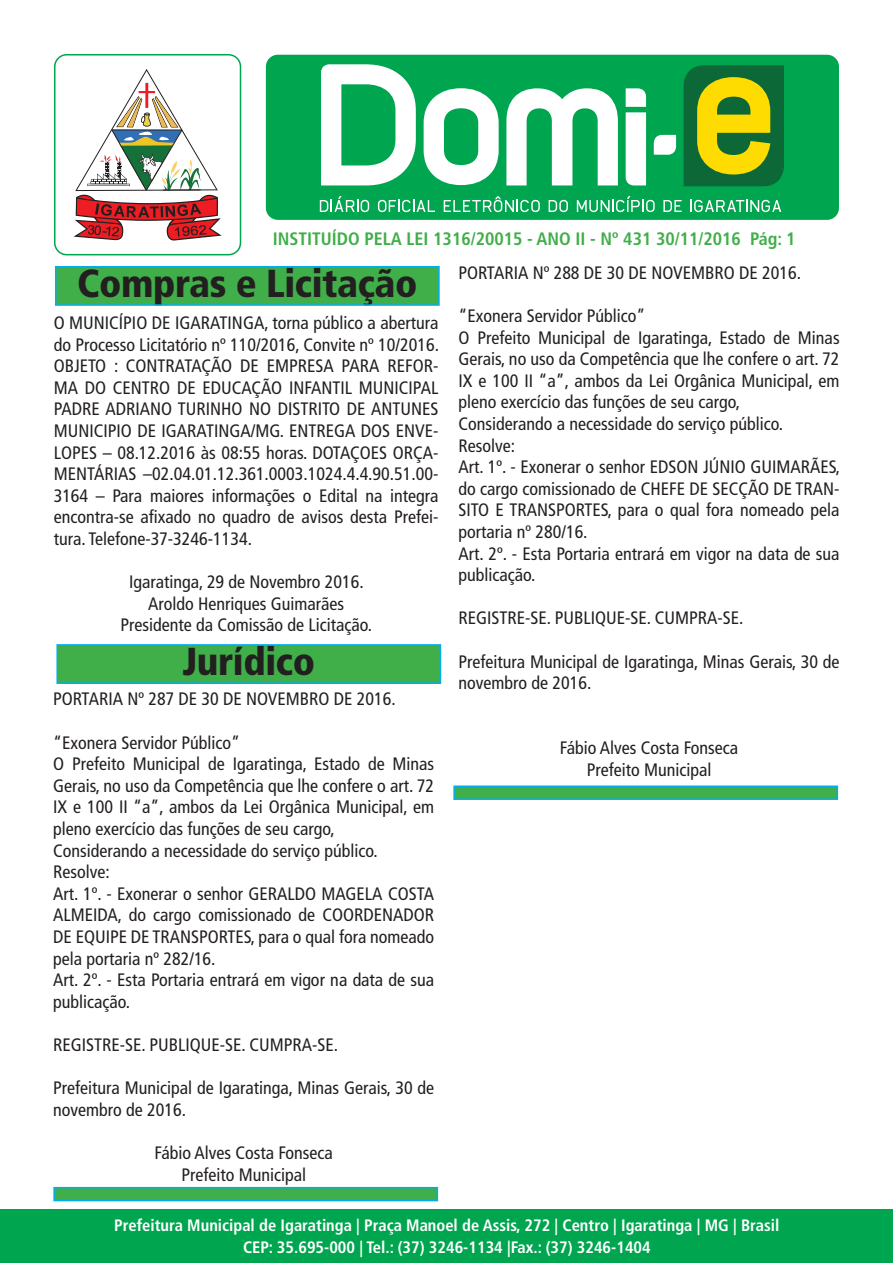
<style>
.page{position:relative;width:893px;height:1263px;background:#fff}
.page>*{position:absolute;margin:0;border:0;box-sizing:border-box;transform-origin:0 0}
.Titulo{font:900 condensed 39px "Frutiger LT Std";letter-spacing:-.01em;color:#231f20}
.t1{font:condensed 18px/21.6px "Frutiger LT Std";color:#231f20;text-align:justify}
.t2{font:700 condensed 18px "Frutiger LT Std";color:#40ae49}
.t3{font:700 condensed 16.5px "Frutiger LT Std";color:#fff}
</style>
<div class="page">
<div style="left:1px;top:1209px;width:892px;height:53px;background:#00a54f"></div>
<div style="left:266px;top:55px;width:573px;height:165px;background:#00a54f;border-radius:12px"></div>
<svg style="left:684px;top:65px;width:100px;height:121px;background:#6c9721"></svg>
<svg style="left:424px;top:88px;width:75px;height:97px"></svg>
<svg style="left:506px;top:88px;width:112px;height:97px"></svg>
<svg style="left:654px;top:135px;width:22px;height:20px"></svg>
<svg style="left:321px;top:64px;width:95px;height:121px"></svg>
<svg style="left:626px;top:88px;width:20px;height:97px;background:#ecf8f2"></svg>
<svg style="left:74px;top:69px;width:148px;height:172px"></svg>
<hr style="left:163px;top:189px;width:38px;height:2px;background:#231f20">
<div style="left:54px;top:54px;width:187px;height:201px;border:2px solid #00a54f;border-radius:12px"></div>
<svg style="left:320px;top:196px;width:49px;height:16px"></svg>
<svg style="left:378px;top:200px;width:57px;height:12px"></svg>
<svg style="left:444px;top:196px;width:96px;height:16px"></svg>
<svg style="left:549px;top:200px;width:19px;height:12px"></svg>
<svg style="left:577px;top:196px;width:78px;height:16px"></svg>
<svg style="left:663px;top:200px;width:19px;height:12px"></svg>
<svg style="left:690px;top:200px;width:91px;height:12px"></svg>
<div style="left:56px;top:267px;width:383px;height:38px;background:#40ae49"></div>
<div style="left:55px;top:266px;width:385px;height:40px;border:2px solid #00aeef"></div>
<div style="left:53px;top:1187px;width:385px;height:14px;background:#40ae49;border:2px solid #00aeef"></div>
<div style="left:57px;top:645px;width:383px;height:38px;background:#40ae49"></div>
<div style="left:56px;top:644px;width:385px;height:40px;border:2px solid #00aeef"></div>
<div style="left:453px;top:785px;width:385px;height:15px;background:#40ae49;border:2px solid #00aeef"></div>
<p class="t2" style="left:273px;top:228px;width:524px">INSTITUÍDO PELA LEI 1316/20015 - ANO II - Nº 431 30/11/2016 Pág: 1</p>
<p class="Titulo" style="left:77px;top:260px;width:342px">Compras e Licitação</p>
<p class="t1" style="left:54px;top:312px;width:387px">O MUNICÍPIO DE IGARATINGA, torna público a abertura do Processo Licitatório nº 110/2016, Convite nº 10/2016.<br>OBJETO : CONTRATAÇÃO DE EMPRESA PARA REFOR-MA DO CENTRO DE EDUCAÇÃO INFANTIL MUNICIPAL PADRE ADRIANO TURINHO NO DISTRITO DE ANTUNES MUNICIPIO DE IGARATINGA/MG. ENTREGA DOS ENVE-LOPES – 08.12.2016 às 08:55 horas. DOTAÇOES ORÇA-MENTÁRIAS –02.04.01.12.361.0003.1024.4.4.90.51.00- 3164 – Para maiores informações o Edital na integra encontra-se afixado no quadro de avisos desta Prefei&shy;tura. Telefone-37-3246-1134.</p>
<p class="t1" style="left:129px;top:571px;width:236px">Igaratinga, 29 de Novembro 2016.</p>
<p class="t1" style="left:148px;top:593px;width:197px">Aroldo Henriques Guimarães</p>
<p class="t1" style="left:121px;top:614px;width:253px">Presidente da Comissão de Licitação.</p>
<p class="Titulo" style="left:182px;top:638px;width:134px">Jurídico</p>
<p class="t1" style="left:53px;top:688px;width:344px">PORTARIA Nº 287 DE 30 DE NOVEMBRO DE 2016.</p>
<p class="t1" style="left:53px;top:732px;width:188px">“Exonera Servidor Público”</p>
<p class="t1" style="left:53px;top:753px;width:383px">O Prefeito Municipal de Igaratinga, Estado de Minas Gerais, no uso da Competência que lhe confere o art. 72<br>IX e 100 II “a”, ambos da Lei Orgânica Municipal, em pleno exercício das funções de seu cargo,</p>
<p class="t1" style="left:53px;top:840px;width:326px">Considerando a necessidade do serviço público.</p>
<p class="t1" style="left:53px;top:861px;width:58px">Resolve:</p>
<p class="t1" style="left:53px;top:883px;width:383px">Art. 1º. - Exonerar o senhor GERALDO MAGELA COSTA ALMEIDA, do cargo comissionado de COORDENADOR DE EQUIPE DE TRANSPORTES, para o qual fora nomeado pela portaria nº 282/16.</p>
<p class="t1" style="left:53px;top:969px;width:383px">Art. 2º. - Esta Portaria entrará em vigor na data de sua publicação.</p>
<p class="t1" style="left:53px;top:1034px;width:286px">REGISTRE-SE. PUBLIQUE-SE. CUMPRA-SE.</p>
<p class="t1" style="left:53px;top:1077px;width:383px">Prefeitura Municipal de Igaratinga, Minas Gerais, 30 de novembro de 2016.</p>
<p class="t1" style="left:155px;top:1142px;width:180px">Fábio Alves Costa Fonseca</p>
<p class="t1" style="left:181px;top:1164px;width:126px">Prefeito Municipal</p>
<p class="t1" style="left:458px;top:262px;width:344px">PORTARIA Nº 288 DE 30 DE NOVEMBRO DE 2016.</p>
<p class="t1" style="left:458px;top:305px;width:188px">“Exonera Servidor Público”</p>
<p class="t1" style="left:458px;top:327px;width:383px">O Prefeito Municipal de Igaratinga, Estado de Minas Gerais, no uso da Competência que lhe confere o art. 72<br>IX e 100 II “a”, ambos da Lei Orgânica Municipal, em pleno exercício das funções de seu cargo,</p>
<p class="t1" style="left:458px;top:413px;width:326px">Considerando a necessidade do serviço público.</p>
<p class="t1" style="left:458px;top:435px;width:58px">Resolve:</p>
<p class="t1" style="left:458px;top:456px;width:383px">Art. 1º. - Exonerar o senhor EDSON JÚNIO GUIMARÃES, do cargo comissionado de CHEFE DE SECÇÃO DE TRAN-SITO E TRANSPORTES, para o qual fora nomeado pela portaria nº 280/16.</p>
<p class="t1" style="left:458px;top:543px;width:383px">Art. 2º. - Esta Portaria entrará em vigor na data de sua publicação.</p>
<p class="t1" style="left:458px;top:607px;width:286px">REGISTRE-SE. PUBLIQUE-SE. CUMPRA-SE.</p>
<p class="t1" style="left:458px;top:651px;width:383px">Prefeitura Municipal de Igaratinga, Minas Gerais, 30 de novembro de 2016.</p>
<p class="t1" style="left:560px;top:737px;width:180px">Fábio Alves Costa Fonseca</p>
<p class="t1" style="left:587px;top:759px;width:126px">Prefeito Municipal</p>
<p class="t3" style="left:114px;top:1215px;width:667px">Prefeitura Municipal de Igaratinga | Praça Manoel de Assis, 272 | Centro | Igaratinga | MG | Brasil</p>
<p class="t3" style="left:243px;top:1237px;width:409px">CEP: 35.695-000 | Tel.: (37) 3246-1134 |Fax.: (37) 3246-1404</p>
</div>
